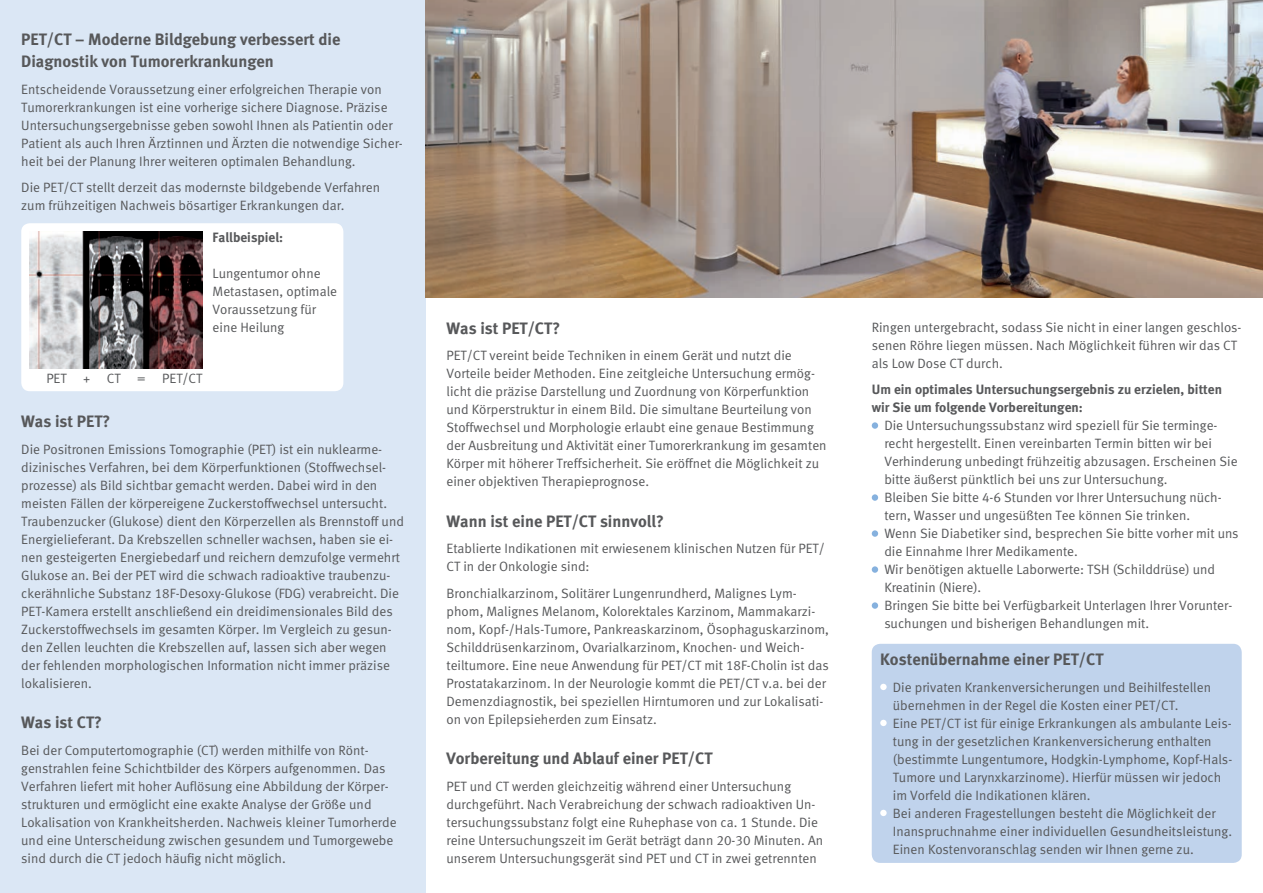
<style>
.page{position:relative;width:1263px;height:893px;background:#fff}
.page>*{position:absolute;margin:0;border:0;box-sizing:border-box;transform-origin:0 0}
.t1{font:16.5px/22.5px "Meta Bold LF";color:#57585a}
.t2{font:13.5px/18px "Meta Normal LF";color:#57585a}
.t3{font:13.5px/18px "Meta Bold LF";color:#57585a}
</style>
<div class="page">
<div style="left:0;top:0;width:425px;height:893px;background:#dbe7f5"></div>
<div style="left:872px;top:422px;width:6px;height:7px;background:#86b1de;border-radius:50%"></div>
<div style="left:872px;top:494px;width:6px;height:7px;background:#86b1de;border-radius:50%"></div>
<div style="left:872px;top:530px;width:6px;height:7px;background:#86b1de;border-radius:50%"></div>
<div style="left:872px;top:566px;width:6px;height:7px;background:#86b1de;border-radius:50%"></div>
<div style="left:872px;top:602px;width:6px;height:7px;background:#86b1de;border-radius:50%"></div>
<img style="left:425px;top:0;width:838px;height:298px">
<div style="left:21px;top:223px;width:322px;height:168px;background:#fff;border-radius:9px"></div>
<img style="left:30px;top:232px;width:172px;height:137px">
<div style="left:872px;top:644px;width:370px;height:219px;background:#c0d3ec;border-radius:9px"></div>
<div style="left:880px;top:684px;width:7px;height:6px;background:#fff;border-radius:50%"></div>
<div style="left:880px;top:720px;width:7px;height:6px;background:#fff;border-radius:50%"></div>
<div style="left:880px;top:810px;width:7px;height:6px;background:#fff;border-radius:50%"></div>
<p class="t1" style="left:21px;top:28px;width:321px">PET/CT – Moderne Bildgebung verbessert die<br>Diagnostik von Tumorerkrankungen</p>
<p class="t2" style="left:21px;top:80px;width:383px">Entscheidende Voraussetzung einer erfolgreichen Therapie von Tumorerkrankungen ist eine vorherige sichere Diagnose. Präzise Untersuchungsergebnisse geben sowohl Ihnen als Patientin oder Patient als auch Ihren Ärztinnen und Ärzten die notwendige Sicher&shy;heit bei der Planung Ihrer weiteren optimalen Behandlung.</p>
<p class="t2" style="left:21px;top:178px;width:360px">Die PET/CT stellt derzeit das modernste bildgebende Verfahren zum frühzeitigen Nachweis bösartiger Erkrankungen dar.</p>
<p class="t3" style="left:213px;top:229px;width:72px">Fallbeispiel:</p>
<p class="t2" style="left:213px;top:265px;width:126px">Lungentumor ohne<br>Metastasen, optimale<br>Voraussetzung für eine Heilung</p>
<p class="t2" style="left:46px;top:369px;width:157px">PET + CT = PET/CT</p>
<p class="t1" style="left:21px;top:410px;width:91px">Was ist PET?</p>
<p class="t2" style="left:21px;top:440px;width:384px">Die Positronen Emissions Tomographie (PET) ist ein nuklearme&shy;dizinisches Verfahren, bei dem Körperfunktionen (Stoffwechsel&shy;prozesse) als Bild sichtbar gemacht werden. Dabei wird in den meisten Fällen der körpereigene Zuckerstoffwechsel untersucht.<br>Traubenzucker (Glukose) dient den Körperzellen als Brennstoff und Energielieferant. Da Krebszellen schneller wachsen, haben sie ei&shy;nen gesteigerten Energiebedarf und reichern demzufolge vermehrt Glukose an. Bei der PET wird die schwach radioaktive traubenzu&shy;ckerähnliche Substanz 18F-Desoxy-Glukose (FDG) verabreicht. Die PET-Kamera erstellt anschließend ein dreidimensionales Bild des Zuckerstoffwechsels im gesamten Körper. Im Vergleich zu gesun&shy;den Zellen leuchten die Krebszellen auf, lassen sich aber wegen der fehlenden morphologischen Information nicht immer präzise lokalisieren.</p>
<p class="t1" style="left:21px;top:711px;width:82px">Was ist CT?</p>
<p class="t2" style="left:21px;top:741px;width:377px">Bei der Computertomographie (CT) werden mithilfe von Rönt&shy;genstrahlen feine Schichtbilder des Körpers aufgenommen. Das Verfahren liefert mit hoher Auflösung eine Abbildung der Körper&shy;strukturen und ermöglicht eine exakte Analyse der Größe und Lokalisation von Krankheitsherden. Nachweis kleiner Tumorherde und eine Unterscheidung zwischen gesundem und Tumorgewebe sind durch die CT jedoch häufig nicht möglich.</p>
<p class="t1" style="left:446px;top:317px;width:115px">Was ist PET/CT?</p>
<p class="t2" style="left:446px;top:346px;width:382px">PET/CT vereint beide Techniken in einem Gerät und nutzt die Vorteile beider Methoden. Eine zeitgleiche Untersuchung ermög&shy;licht die präzise Darstellung und Zuordnung von Körperfunktion und Körperstruktur in einem Bild. Die simultane Beurteilung von Stoffwechsel und Morphologie erlaubt eine genaue Bestimmung der Ausbreitung und Aktivität einer Tumorerkrankung im gesamten Körper mit höherer Treffsicherheit. Sie eröffnet die Möglichkeit zu einer objektiven Therapieprognose.</p>
<p class="t1" style="left:446px;top:510px;width:219px">Wann ist eine PET/CT sinnvoll?</p>
<p class="t2" style="left:446px;top:539px;width:380px">Etablierte Indikationen mit erwiesenem klinischen Nutzen für PET/<br>CT in der Onkologie sind:</p>
<p class="t2" style="left:446px;top:584px;width:384px">Bronchialkarzinom, Solitärer Lungenrundherd, Malignes Lym&shy;phom, Malignes Melanom, Kolorektales Karzinom, Mammakarzi&shy;nom, Kopf-/Hals-Tumore, Pankreaskarzinom, Ösophaguskarzinom, Schilddrüsenkarzinom, Ovarialkarzinom, Knochen- und Weich&shy;teiltumore. Eine neue Anwendung für PET/CT mit 18F-Cholin ist das Prostatakarzinom. In der Neurologie kommt die PET/CT v.a. bei der Demenzdiagnostik, bei speziellen Hirntumoren und zur Lokalisati&shy;on von Epilepsieherden zum Einsatz.</p>
<p class="t1" style="left:446px;top:747px;width:267px">Vorbereitung und Ablauf einer PET/CT</p>
<p class="t2" style="left:446px;top:777px;width:378px">PET und CT werden gleichzeitig während einer Untersuchung durchgeführt. Nach Verabreichung der schwach radioaktiven Un&shy;tersuchungssubstanz folgt eine Ruhephase von ca. 1 Stunde. Die reine Untersuchungszeit im Gerät beträgt dann 20-30 Minuten. An unserem Untersuchungsgerät sind PET und CT in zwei getrennten</p>
<p class="t2" style="left:872px;top:318px;width:371px">Ringen untergebracht, sodass Sie nicht in einer langen geschlos&shy;senen Röhre liegen müssen. Nach Möglichkeit führen wir das CT als Low Dose CT durch.</p>
<p class="t3" style="left:872px;top:380px;width:352px">Um ein optimales Untersuchungsergebnis zu erzielen, bitten wir Sie um folgende Vorbereitungen:</p>
<p class="t2" style="left:884px;top:416px;width:356px">Die Untersuchungssubstanz wird speziell für Sie terminge&shy;recht hergestellt. Einen vereinbarten Termin bitten wir bei Verhinderung unbedingt frühzeitig abzusagen. Erscheinen Sie bitte äußerst pünktlich bei uns zur Untersuchung.<br>Bleiben Sie bitte 4-6 Stunden vor Ihrer Untersuchung nüch&shy;tern, Wasser und ungesüßten Tee können Sie trinken.<br>Wenn Sie Diabetiker sind, besprechen Sie bitte vorher mit uns die Einnahme Ihrer Medikamente.<br>Wir benötigen aktuelle Laborwerte: TSH (Schilddrüse) und Kreatinin (Niere).<br>Bringen Sie bitte bei Verfügbarkeit Unterlagen Ihrer Vorunter&shy;suchungen und bisherigen Behandlungen mit.</p>
<p class="t1" style="left:880px;top:648px;width:225px">Kostenübernahme einer PET/CT</p>
<p class="t2" style="left:893px;top:678px;width:341px">Die privaten Krankenversicherungen und Beihilfestellen übernehmen in der Regel die Kosten einer PET/CT.<br>Eine PET/CT ist für einige Erkrankungen als ambulante Leis&shy;tung in der gesetzlichen Krankenversicherung enthalten (bestimmte Lungentumore, Hodgkin-Lymphome, Kopf-Hals-Tumore und Larynxkarzinome). Hierfür müssen wir jedoch im Vorfeld die Indikationen klären.<br>Bei anderen Fragestellungen besteht die Möglichkeit der Inanspruchnahme einer individuellen Gesundheitsleistung.<br>Einen Kostenvoranschlag senden wir Ihnen gerne zu.</p>
</div>
